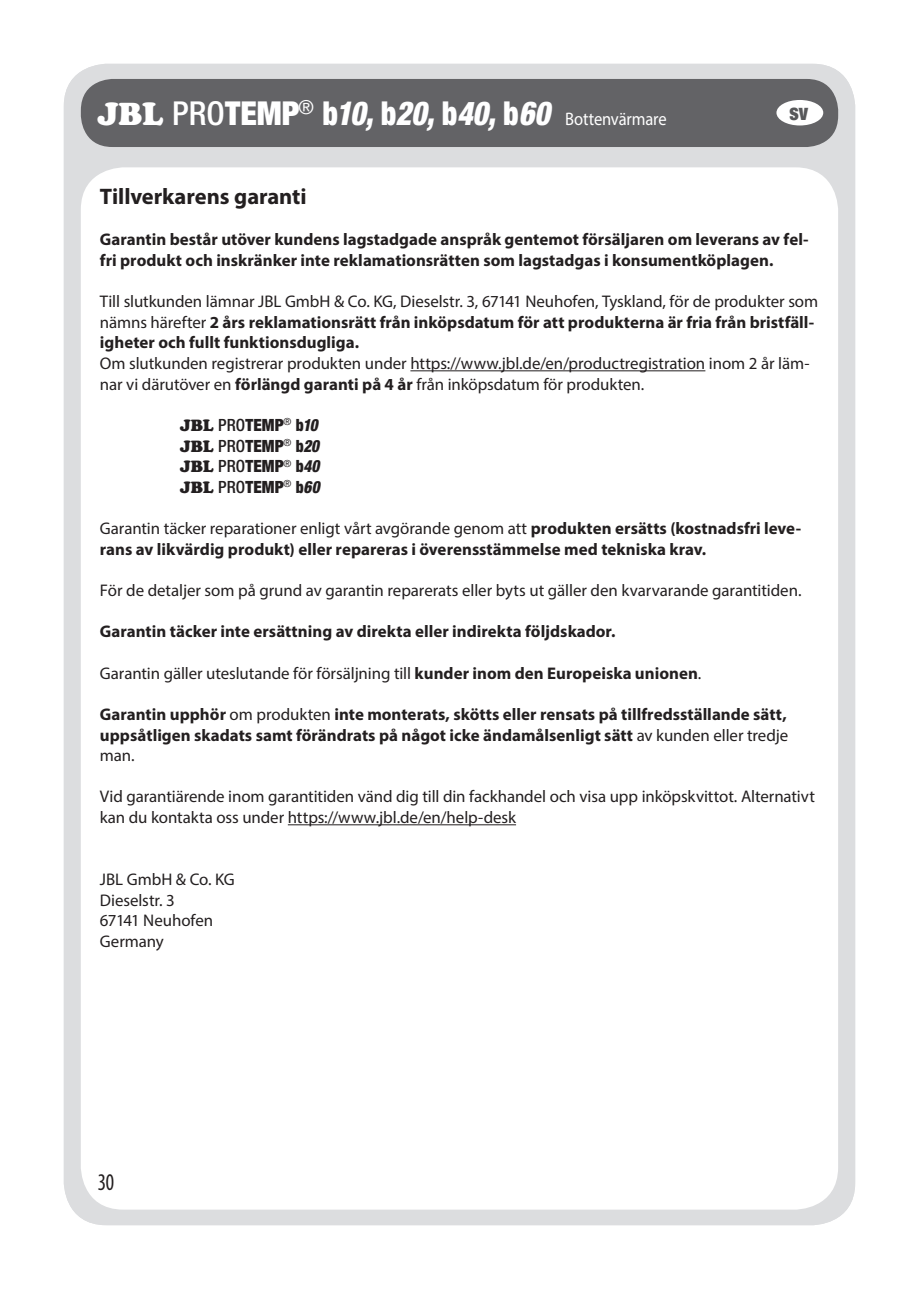
<style>
.page{position:relative;width:919px;height:1289px;background:#fff}
.page>*{position:absolute;margin:0;border:0;box-sizing:border-box;transform-origin:0 0}
.t1{font:condensed 24px "Myriad Pro";color:#231f20;scale:.9 1}
.t2{font:700 22.5px "Myriad Pro";letter-spacing:-.005em;color:#231f20}
.t3{font:900 condensed 22.5px "Helvetica Neue LT Pro";color:#57585a;scale:.9 1}
.t4{font:18.15px "Myriad Pro";letter-spacing:-.01em;color:#fff;scale:.91 1}
.t5{font:700 16.8px/20.5px "Myriad Pro";color:#231f20}
.t6{font:16.8px/20.5px "Myriad Pro";letter-spacing:-.005em;color:#231f20}
.t7{font:900 condensed 16.8px/20.7px "Helvetica Neue LT Pro";letter-spacing:.005em;color:#231f20;text-align:justify}
.s1{font-family:"Cooper";font-weight:900;font-size:33px}
.s2{font-family:"Helvetica Neue LT Pro";font-weight:500;font-stretch:condensed;font-size:33px}
.s3{font-family:"Helvetica Neue LT Pro";font-weight:900;font-stretch:condensed;font-size:33px}
.s4{font-family:"Helvetica Neue LT Pro";font-weight:900;font-style:italic;font-stretch:condensed;font-size:33px}
.s5{font-weight:400}
.s6{font-weight:700}
.s7{font-family:"Cooper";font-stretch:normal}
.s8{font-weight:500}
.s9{font-style:italic}
</style>
<div class="page">
<div style="left:64px;top:64px;width:791px;height:1161px;background:#dcdddf;border-radius:43px"></div>
<div style="left:81px;top:167px;width:757px;height:1042px;background:#fff;border-radius:43px"></div>
<div style="left:81px;top:79px;width:757px;height:68px;background:#636366;border-radius:32px"></div>
<hr style="left:410px;top:370px;width:295px;height:1px;background:#231f20">
<hr style="left:288px;top:824px;width:228px;height:1px;background:#231f20">
<div style="left:776px;top:100px;width:47px;height:25px;background:#fff;border-radius:50%"></div>
<p class="t4" style="left:98px;top:108px;width:626px"><span class="s1">JBL</span> <span class="s2">PRO</span><span class="s3">TEMP</span><sup>®</sup> <span class="s3">b</span><span class="s4">10,</span> <span class="s3">b</span><span class="s4">20,</span> <span class="s3">b</span><span class="s4">40,</span> <span class="s3">b</span><span class="s4">60</span> Bottenvärmare</p>
<h2 class="t3" style="left:789px;top:98px;width:22px">sv</h2>
<h2 class="t2" style="left:100px;top:182px;width:208px">Tillverkarens garanti</h2>
<p class="t5" style="left:100px;top:229px;width:710px">Garantin består utöver kundens lagstadgade anspråk gentemot försäljaren om leverans av fel&shy;fri produkt och inskränker inte reklamationsrätten som lagstadgas i konsumentköplagen.</p>
<p class="t5" style="left:100px;top:291px;width:719px"><span class="s5">Till slutkunden lämnar JBL GmbH &amp; Co. KG, Dieselstr. 3, 67141 Neuhofen, Tyskland, för de produkter som nämns härefter</span> 2 års reklamationsrätt från inköpsdatum för att produkterna är fria från bristfäll&shy;igheter och fullt funktionsdugliga.</p>
<p class="t6" style="left:100px;top:353px;width:711px">Om slutkunden registrerar produkten under https://www.jbl.de/en/productregistration inom 2 år läm&shy;nar vi därutöver en <span class="s6">förlängd garanti på 4 år</span> från inköpsdatum för produkten.</p>
<p class="t7" style="left:180px;top:414px;width:141px"><span class="s7">JBL</span> <span class="s8">PRO</span>TEMP<sup>®</sup> b<span class="s9">10<br></span><span class="s7">JBL</span> <span class="s8">PRO</span>TEMP<sup>®</sup> b<span class="s9">20<br></span><span class="s7">JBL</span> <span class="s8">PRO</span>TEMP<sup>®</sup> b<span class="s9">40<br></span><span class="s7">JBL</span> <span class="s8">PRO</span>TEMP<sup>®</sup> b<span class="s9">60</span></p>
<p class="t5" style="left:100px;top:517px;width:702px"><span class="s5">Garantin täcker reparationer enligt vårt avgörande genom att</span> produkten ersätts (kostnadsfri leve&shy;rans av likvärdig produkt) eller repareras i överensstämmelse med tekniska krav.</p>
<p class="t6" style="left:100px;top:580px;width:703px">För de detaljer som på grund av garantin reparerats eller byts ut gäller den kvarvarande garantitiden.</p>
<p class="t5" style="left:100px;top:621px;width:517px">Garantin täcker inte ersättning av direkta eller indirekta följdskador.</p>
<p class="t6" style="left:100px;top:662px;width:603px">Garantin gäller uteslutande för försäljning till <span class="s6">kunder inom den Europeiska unionen</span>.</p>
<p class="t5" style="left:100px;top:703px;width:689px;text-align:justify">Garantin upphör <span class="s5">om produkten</span> inte monterats, skötts eller rensats på tillfredsställande sätt, uppsåtligen skadats samt förändrats på något icke ändamålsenligt sätt <span class="s5">av kunden eller tredje man.</span></p>
<p class="t6" style="left:100px;top:786px;width:716px">Vid garantiärende inom garantitiden vänd dig till din fackhandel och visa upp inköpskvittot. Alternativt kan du kontakta oss under https://www.jbl.de/en/help-desk</p>
<p class="t6" style="left:100px;top:868px;width:136px">JBL GmbH &amp; Co. KG<br>Dieselstr. 3<br>67141 Neuhofen<br>Germany</p>
<h1 class="t1" style="left:98px;top:1167px;width:20px">30</h1>
</div>
